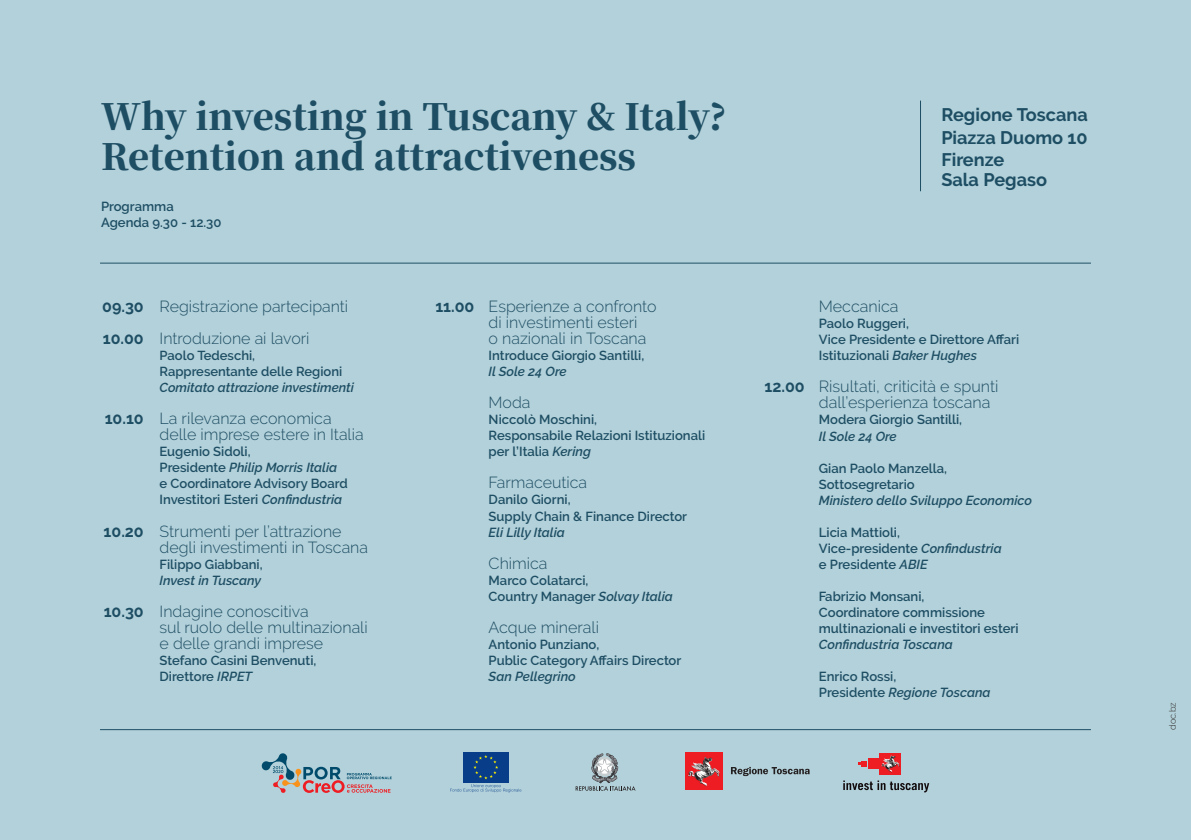
<style>
.page{position:relative;width:1191px;height:840px;background:#fff}
.page>*{position:absolute;margin:0;border:0;box-sizing:border-box;transform-origin:0 0}
.t1{font:900 36px/40px "Noto Serif TC";color:#1e4e64}
.t2{font:700 18.2px "Raleway";color:#1e4e64}
.t3{font:300 16px/16px "Raleway";color:#1e4e64}
.t4{font:700 16px "Raleway";color:#1e4e64}
.t5{font:600 13px/16px "Raleway";color:#1e4e64}
.t6{font:300 9px "Raleway";color:#2c2724}
.s1{font-style:italic}
</style>
<div class="page">
<div style="left:0;top:0;width:1191px;height:839px;background:#b3d1da"></div>
<hr style="left:100px;top:262px;width:991px;height:1px;background:#1e4e64">
<hr style="left:100px;top:728px;width:991px;height:1px;background:#1e4e64">
<hr style="left:920px;top:100px;width:1px;height:91px;background:#1e4e64">
<svg style="left:262px;top:753px;width:130px;height:39px"></svg>
<svg style="left:575px;top:753px;width:60px;height:37px"></svg>
<div style="left:463px;top:751px;width:45px;height:31px;background:#083e89"></div>
<svg style="left:450px;top:754px;width:71px;height:38px"></svg>
<div style="left:880px;top:752px;width:21px;height:21px;background:#ee1d23"></div>
<img style="left:881px;top:755px;width:18px;height:16px">
<svg style="left:843px;top:780px;width:86px;height:12px"></svg>
<div style="left:868px;top:758px;width:10px;height:10px;background:#ee1d23"></div>
<svg style="left:858px;top:761px;width:9px;height:4px"></svg>
<div style="left:685px;top:751px;width:37px;height:37px;background:#ee1d23"></div>
<img style="left:687px;top:756px;width:33px;height:30px">
<svg style="left:731px;top:766px;width:78px;height:9px"></svg>
<p class="t1" style="left:101px;top:97px;width:627px">Why investing in Tuscany &amp; Italy?<br>Retention and attractiveness</p>
<p class="t5" style="left:101px;top:198px;width:74px">Programma</p>
<p class="t5" style="left:101px;top:214px;width:122px">Agenda 9.30 - 12.30</p>
<p class="t2" style="left:941px;top:104px;width:148px">Regione Toscana</p>
<p class="t2" style="left:941px;top:127px;width:148px">Piazza Duomo 10</p>
<p class="t2" style="left:941px;top:149px;width:64px">Firenze</p>
<p class="t2" style="left:941px;top:169px;width:107px">Sala Pegaso</p>
<p class="t4" style="left:102px;top:297px;width:43px">09.30</p>
<p class="t4" style="left:103px;top:329px;width:42px">10.00</p>
<p class="t4" style="left:105px;top:409px;width:41px">10.10</p>
<p class="t4" style="left:104px;top:521px;width:42px">10.20</p>
<p class="t4" style="left:104px;top:601px;width:42px">10.30</p>
<p class="t3" style="left:160px;top:298px;width:190px">Registrazione partecipanti</p>
<p class="t3" style="left:160px;top:330px;width:151px">Introduzione ai lavori</p>
<p class="t5" style="left:160px;top:347px;width:196px">Paolo Tedeschi,<br>Rappresentante delle Regioni<br><span class="s1">Comitato attrazione investimenti</span></p>
<p class="t3" style="left:160px;top:410px;width:206px">La rilevanza economica delle imprese estere in Italia</p>
<p class="t5" style="left:160px;top:443px;width:190px">Eugenio Sidoli,<br>Presidente <span class="s1">Philip Morris Italia </span>e Coordinatore Advisory Board<br>Investitori Esteri <span class="s1">Confindustria</span></p>
<p class="t3" style="left:160px;top:522px;width:210px">Strumenti per l’attrazione degli investimenti in Toscana</p>
<p class="t5" style="left:160px;top:555px;width:104px">Filippo Giabbani,<br><span class="s1">Invest in Tuscany</span></p>
<p class="t3" style="left:160px;top:602px;width:210px">Indagine conoscitiva<br>sul ruolo delle multinazionali e delle grandi imprese</p>
<p class="t5" style="left:160px;top:651px;width:158px">Stefano Casini Benvenuti,<br>Direttore <span class="s1">IRPET</span></p>
<p class="t3" style="left:488px;top:298px;width:169px">Esperienze a confronto di investimenti esteri<br>o nazionali in Toscana</p>
<p class="t5" style="left:488px;top:347px;width:157px">Introduce Giorgio Santilli,<br><span class="s1">Il Sole 24 Ore</span></p>
<p class="t3" style="left:488px;top:394px;width:43px">Moda</p>
<p class="t5" style="left:488px;top:411px;width:218px">Niccolò Moschini,<br>Responsabile Relazioni Istituzionali per l’Italia <span class="s1">Kering</span></p>
<p class="t3" style="left:488px;top:474px;width:100px">Farmaceutica</p>
<p class="t5" style="left:488px;top:491px;width:200px">Danilo Giorni,<br>Supply Chain &amp; Finance Director<br><span class="s1">Eli Lilly Italia</span></p>
<p class="t3" style="left:488px;top:554px;width:60px">Chimica</p>
<p class="t5" style="left:488px;top:571px;width:186px">Marco Colatarci,<br>Country Manager <span class="s1">Solvay Italia</span></p>
<p class="t3" style="left:488px;top:618px;width:112px">Acque minerali</p>
<p class="t5" style="left:488px;top:635px;width:194px">Antonio Punziano,<br>Public Category Affairs Director<br><span class="s1">San Pellegrino</span></p>
<p class="t4" style="left:435px;top:297px;width:41px">11.00</p>
<p class="t3" style="left:819px;top:298px;width:81px">Meccanica</p>
<p class="t5" style="left:819px;top:315px;width:202px">Paolo Ruggeri,<br>Vice Presidente e Direttore Affari<br>Istituzionali <span class="s1">Baker Hughes</span></p>
<p class="t3" style="left:819px;top:378px;width:181px">Risultati, criticità e spunti dall’esperienza toscana</p>
<p class="t5" style="left:819px;top:411px;width:145px">Modera Giorgio Santilli,<br><span class="s1">Il Sole 24 Ore</span></p>
<p class="t5" style="left:819px;top:459px;width:215px">Gian Paolo Manzella,<br>Sottosegretario<br><span class="s1">Ministero dello Sviluppo Economico</span></p>
<p class="t5" style="left:819px;top:523px;width:184px">Licia Mattioli,<br>Vice-presidente <span class="s1">Confindustria </span>e Presidente <span class="s1">ABIE</span></p>
<p class="t5" style="left:819px;top:587px;width:201px">Fabrizio Monsani,<br>Coordinatore commissione multinazionali e investitori esteri<br><span class="s1">Confindustria Toscana</span></p>
<p class="t5" style="left:819px;top:667px;width:173px">Enrico Rossi,<br>Presidente <span class="s1">Regione Toscana</span></p>
<p class="t4" style="left:764px;top:377px;width:42px">12.00</p>
<p class="t6" style="left:1167px;top:729px;width:29px;rotate:-90deg">doc.bz</p>
</div>
